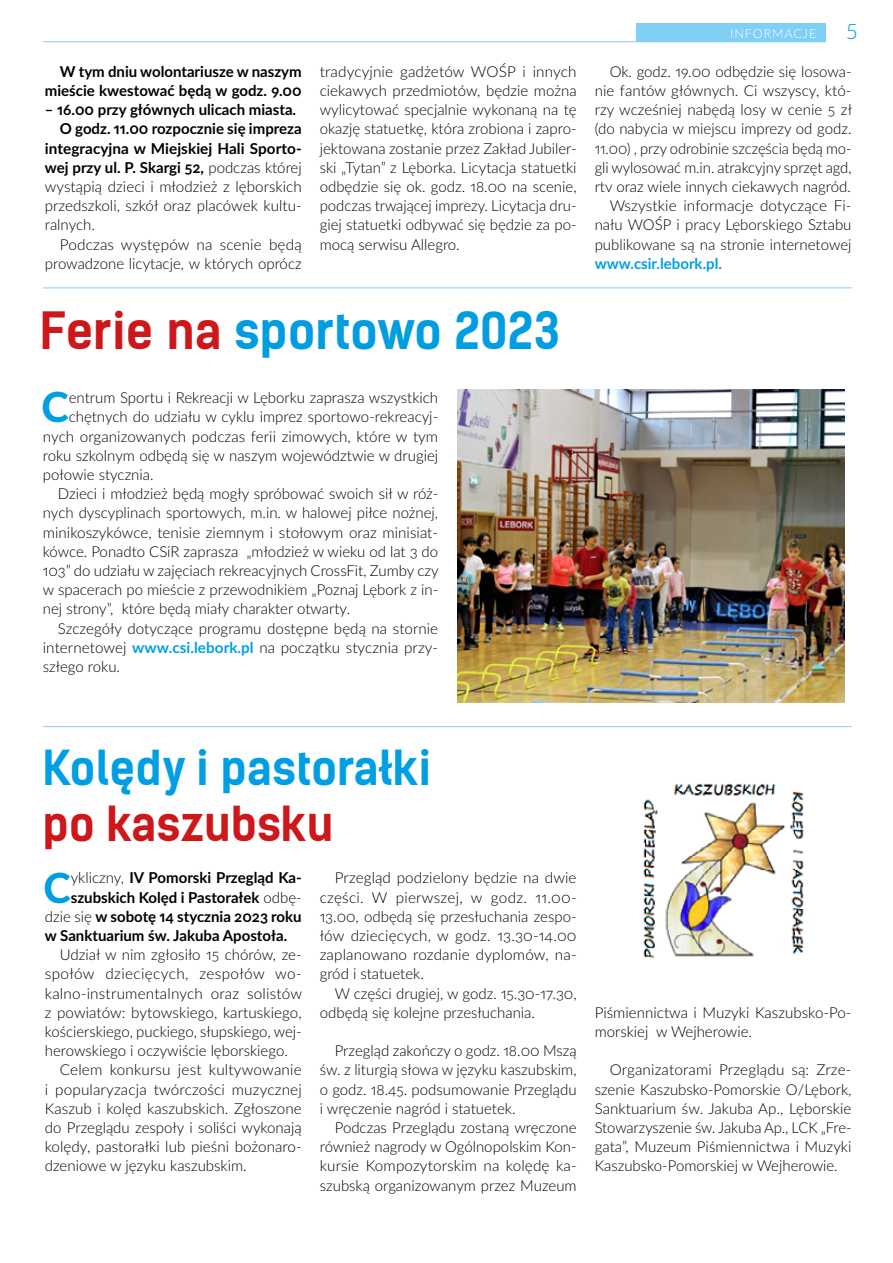
<style>
.page{position:relative;width:893px;height:1263px;background:#fff}
.page>*{position:absolute;margin:0;border:0;box-sizing:border-box;transform-origin:0 0}
.t1{font:700 48.9px "Kelson Sans";color:#009de0}
.t2{font:700 45.9px "Kelson Sans";color:#009fe3}
.t3{font:700 45.9px "Kelson Sans";color:#cd171a}
.t4{font:800 41.4px "Lato";color:#009fe3}
.t5{font:300 21px "Lato";color:#0097d9}
.t6{font:300 15px/19.2px "Lato";color:#000;text-align:justify}
.t7{font:700 15px/19.2px "Lato";color:#000;text-align:right}
.t8{font:300 15px "Lato";letter-spacing:.025em;color:#000}
.t9{font:700 15px "Lato";color:#009fe3}
.t10{font:300 12.6px "Lato";letter-spacing:.07em;color:#fff}
.s1{font-weight:300}
.s2{color:#cd171a}
.s3{font-weight:700;color:#009fe3}
</style>
<div class="page">
<hr style="left:43px;top:41px;width:783px;height:1px;background:#80cff5">
<div style="left:636px;top:23px;width:190px;height:19px;background:#80cff5"></div>
<hr style="left:43px;top:287px;width:808px;height:1px;background:#80cff5">
<hr style="left:43px;top:726px;width:808px;height:1px;background:#80cff5">
<img style="left:457px;top:389px;width:388px;height:313px">
<img style="left:643px;top:783px;width:161px;height:175px">
<p class="t7" style="left:45px;top:61px;width:258px">W tym dniu wolontariusze w naszym mieście kwestować będą w godz. 9.00</p>
<p class="t7" style="left:45px;top:99px;width:253px">– 16.00 przy głównych ulicach miasta.</p>
<p class="t7" style="left:60px;top:119px;width:243px">O godz. 11.00 rozpocznie się impreza</p>
<p class="t7" style="left:45px;top:138px;width:258px">integracyjna w Miejskiej Hali Sporto-</p>
<p class="t7" style="left:45px;top:157px;width:258px">wej przy ul. P. Skargi 52, <span class="s1">podczas której</span></p>
<p class="t6" style="left:45px;top:176px;width:258px">wystąpią dzieci i młodzież z lęborskich</p>
<p class="t6" style="left:45px;top:196px;width:258px">przedszkoli, szkół oraz placówek kultu-</p>
<p class="t6" style="left:45px;top:215px;width:51px">ralnych.</p>
<p class="t6" style="left:60px;top:234px;width:243px">Podczas występów na scenie będą</p>
<p class="t6" style="left:45px;top:253px;width:258px">prowadzone licytacje, w których oprócz</p>
<p class="t10" style="left:730px;top:24px;width:88px">INFORMACJE</p>
<h3 class="t5" style="left:846px;top:17px;width:14px">5</h3>
<p class="t6" style="left:320px;top:61px;width:258px">tradycyjnie gadżetów WOŚP i innych ciekawych przedmiotów, będzie można wylicytować specjalnie wykonaną na tę okazję statuetkę, która zrobiona i zapro&shy;jektowana zostanie przez Zakład Jubiler&shy;ski „Tytan” z Lęborka. Licytacja statuetki odbędzie się ok. godz. 18.00 na scenie, podczas trwającej imprezy. Licytacja dru&shy;giej statuetki odbywać się będzie za po&shy;mocą serwisu Allegro.</p>
<p class="t6" style="left:595px;top:61px;width:259px;text-align:right">Ok. godz. 19.00 odbędzie się losowa&shy;nie fantów głównych. Ci wszyscy, któ&shy;rzy wcześniej nabędą losy w cenie 5 zł (do nabycia w miejscu imprezy od godz.<br>11.00) , przy odrobinie szczęścia będą mo&shy;gli wylosować m.in. atrakcyjny sprzęt agd, rtv oraz wiele innych ciekawych nagród.<br>Wszystkie informacje dotyczące Fi&shy;nału WOŚP i pracy Lęborskiego Sztabu publikowane są na stronie internetowej</p>
<p class="t9" style="left:595px;top:252px;width:129px">www.csir.lebork.pl.</p>
<h1 class="t1" style="left:39px;top:301px;width:522px"><span class="s2">Ferie na</span> sportowo 2023</h1>
<h3 class="t4" style="left:41px;top:377px;width:29px">C</h3>
<p class="t6" style="left:69px;top:388px;width:371px">entrum Sportu i Rekreacji w Lęborku zaprasza wszystkich</p>
<p class="t6" style="left:69px;top:407px;width:371px">chętnych do udziału w cyklu imprez sportowo-rekreacyj-</p>
<p class="t6" style="left:43px;top:426px;width:397px">nych organizowanych podczas ferii zimowych, które w tym</p>
<p class="t6" style="left:43px;top:445px;width:397px">roku szkolnym odbędą się w naszym województwie w drugiej</p>
<p class="t6" style="left:43px;top:464px;width:112px">połowie stycznia.</p>
<p class="t6" style="left:58px;top:484px;width:382px">Dzieci i młodzież będą mogły spróbować swoich sił w róż-</p>
<p class="t6" style="left:43px;top:503px;width:397px">nych dyscyplinach sportowych, m.in. w halowej piłce nożnej,</p>
<p class="t6" style="left:43px;top:522px;width:397px">minikoszykówce, tenisie ziemnym i stołowym oraz minisiat-</p>
<p class="t6" style="left:43px;top:541px;width:397px">kówce. Ponadto CSiR zaprasza „młodzież w wieku od lat 3 do</p>
<p class="t6" style="left:43px;top:560px;width:397px">103” do udziału w zajęciach rekreacyjnych CrossFit, Zumby czy</p>
<p class="t6" style="left:43px;top:580px;width:397px">w spacerach po mieście z przewodnikiem „Poznaj Lębork z in-</p>
<p class="t6" style="left:43px;top:599px;width:309px">nej strony”, które będą miały charakter otwarty.</p>
<p class="t6" style="left:58px;top:618px;width:382px">Szczegóły dotyczące programu dostępne będą na stornie</p>
<p class="t6" style="left:43px;top:637px;width:397px">internetowej <span class="s3">www.csi.lebork.pl</span> na początku stycznia przy-</p>
<p class="t6" style="left:43px;top:656px;width:79px">szłego roku.</p>
<h2 class="t2" style="left:43px;top:740px;width:390px">Kolędy i pastorałki</h2>
<h2 class="t3" style="left:43px;top:796px;width:293px">po kaszubsku</h2>
<h3 class="t4" style="left:43px;top:857px;width:29px">C</h3>
<p class="t7" style="left:71px;top:867px;width:232px"><span class="s1">ykliczny,</span> IV Pomorski Przegląd Ka-</p>
<p class="t7" style="left:71px;top:887px;width:232px">szubskich Kolęd i Pastorałek <span class="s1">odbę-</span></p>
<p class="t7" style="left:45px;top:906px;width:258px"><span class="s1">dzie się</span> w sobotę 14 stycznia 2023 roku</p>
<p class="t7" style="left:45px;top:925px;width:244px">w Sanktuarium św. Jakuba Apostoła.</p>
<p class="t6" style="left:60px;top:944px;width:243px">Udział w nim zgłosiło 15 chórów, ze-</p>
<p class="t8" style="left:45px;top:963px;width:258px">społów dziecięcych, zespołów wo-</p>
<p class="t6" style="left:45px;top:983px;width:259px">kalno-instrumentalnych oraz solistów</p>
<p class="t6" style="left:45px;top:1002px;width:258px">z powiatów: bytowskiego, kartuskiego,</p>
<p class="t6" style="left:45px;top:1021px;width:258px">kościerskiego, puckiego, słupskiego, wej-</p>
<p class="t6" style="left:45px;top:1040px;width:244px">herowskiego i oczywiście lęborskiego.</p>
<p class="t6" style="left:60px;top:1060px;width:243px">Celem konkursu jest kultywowanie</p>
<p class="t6" style="left:45px;top:1079px;width:258px">i popularyzacja twórczości muzycznej</p>
<p class="t6" style="left:45px;top:1098px;width:258px">Kaszub i kolęd kaszubskich. Zgłoszone</p>
<p class="t6" style="left:45px;top:1117px;width:258px">do Przeglądu zespoły i soliści wykonają</p>
<p class="t6" style="left:45px;top:1136px;width:258px">kolędy, pastorałki lub pieśni bożonaro-</p>
<p class="t6" style="left:45px;top:1156px;width:203px">dzeniowe w języku kaszubskim.</p>
<p class="t6" style="left:320px;top:868px;width:258px;text-indent:15px">Przegląd podzielony będzie na dwie części. W pierwszej, w godz. 11.00- 13.00, odbędą się przesłuchania zespo&shy;łów dziecięcych, w godz. 13.30-14.00 zaplanowano rozdanie dyplomów, na&shy;gród i statuetek.</p>
<p class="t6" style="left:320px;top:983px;width:258px;text-indent:15px">W części drugiej, w godz. 15.30-17.30, odbędą się kolejne przesłuchania.</p>
<p class="t6" style="left:320px;top:1040px;width:258px;text-indent:15px">Przegląd zakończy o godz. 18.00 Mszą św. z liturgią słowa w języku kaszubskim, o godz. 18.45. podsumowanie Przeglądu i wręczenie nagród i statuetek.</p>
<p class="t6" style="left:320px;top:1117px;width:258px;text-indent:15px">Podczas Przeglądu zostaną wręczone również nagrody w Ogólnopolskim Kon&shy;kursie Kompozytorskim na kolędę ka&shy;szubską organizowanym przez Muzeum</p>
<p class="t6" style="left:595px;top:1002px;width:258px">Piśmiennictwa i Muzyki Kaszubsko-Po&shy;morskiej w Wejherowie.</p>
<p class="t6" style="left:595px;top:1060px;width:258px;text-indent:15px">Organizatorami Przeglądu są: Zrze&shy;szenie Kaszubsko-Pomorskie O/Lębork, Sanktuarium św. Jakuba Ap., Lęborskie Stowarzyszenie św. Jakuba Ap., LCK „Fre&shy;gata”, Muzeum Piśmiennictwa i Muzyki Kaszubsko-Pomorskiej w Wejherowie.</p>
</div>
